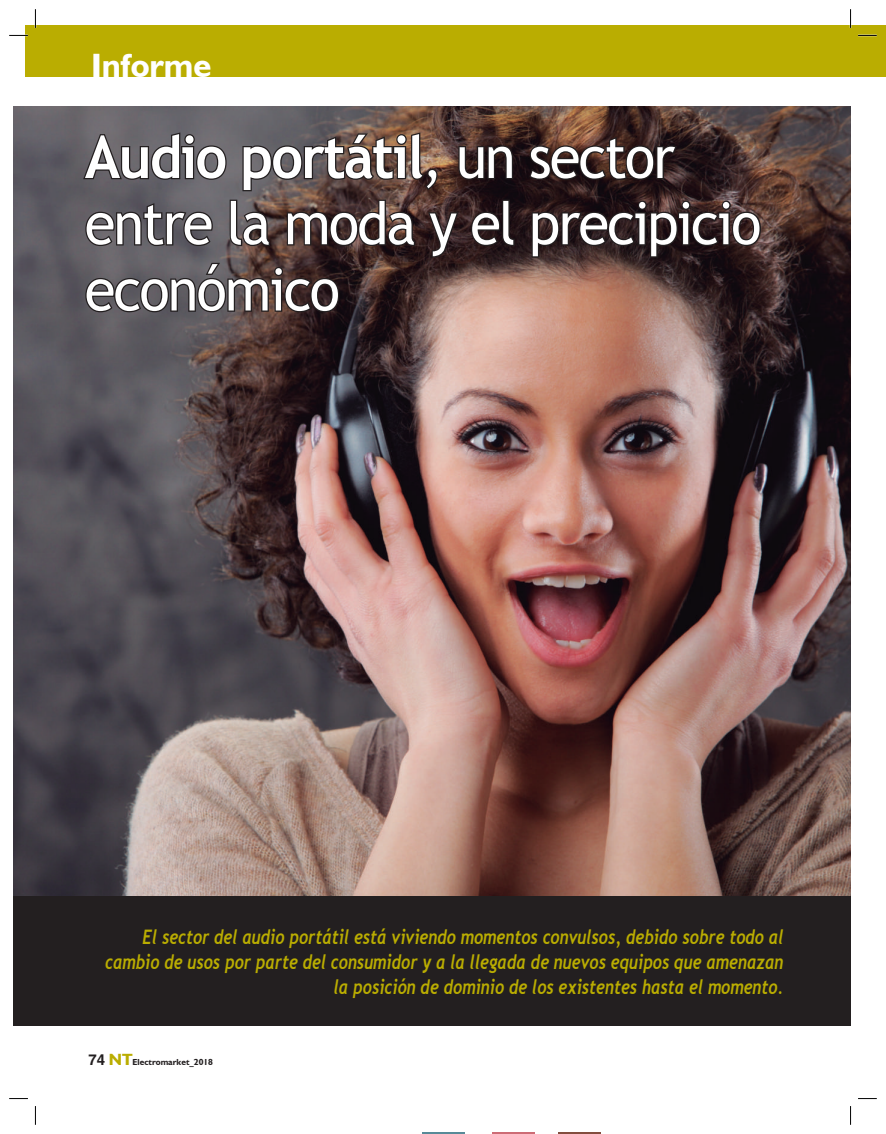
<style>
.page{position:relative;width:886px;height:1134px;background:#fff}
.page>*{position:absolute;margin:0;border:0;box-sizing:border-box;transform-origin:0 0}
.t1{font:58.75px/66.2px "Trebuchet MS";letter-spacing:-.03em;color:#fff;scale:.95 1}
.t2{font:700 33.75px "Humanist 521 BT";color:#fff}
.t3{font:italic 700 20px/25px "Trebuchet";color:#baad01;text-align:right;scale:.8 1}
.t4{font:700 8.75px "Humanist 521 BT";color:#231f20}
.s1{font-weight:700}
.s2{font-family:"Helvetica";font-size:15px}
.s3{font-size:16.25px;color:#baad01}
</style>
<div class="page">
<div style="left:25px;top:25px;width:861px;height:52px;background:#baad01"></div>
<img style="left:13px;top:106px;width:837px;height:790px">
<div style="left:13px;top:896px;width:837px;height:130px;background:#231f20"></div>
<svg style="left:528px;top:135px;width:150px;height:46px;background:#352320"></svg>
<svg style="left:530px;top:199px;width:232px;height:60px;background:#2e1f21"></svg>
<svg style="left:81px;top:131px;width:435px;height:183px;background:#514443"></svg>
<hr style="left:422px;top:1133px;width:43px;height:1px;background:#588a98">
<hr style="left:493px;top:1133px;width:42px;height:1px;background:#cd6c75">
<hr style="left:558px;top:1133px;width:43px;height:1px;background:#834d3e">
<svg style="left:9px;top:35px;width:19px;height:1px"></svg>
<svg style="left:858px;top:35px;width:19px;height:1px"></svg>
<svg style="left:9px;top:1098px;width:19px;height:1px"></svg>
<svg style="left:858px;top:1098px;width:19px;height:1px"></svg>
<svg style="left:35px;top:9px;width:1px;height:19px"></svg>
<svg style="left:35px;top:1106px;width:1px;height:19px"></svg>
<svg style="left:850px;top:9px;width:1px;height:19px"></svg>
<svg style="left:850px;top:1106px;width:1px;height:19px"></svg>
<h2 class="t2" style="left:91px;top:44px;width:122px">Informe</h2>
<h1 class="t1" style="left:85px;top:124px;width:713px"><span class="s1">Audio portátil</span>, un sector entre la moda y el precipicio económico</h1>
<p class="t3" style="left:105px;top:924px;width:849px">El sector del audio portátil está viviendo momentos convulsos, debido sobre todo al cambio de usos por parte del consumidor y a la llegada de nuevos equipos que amenazan la posición de dominio de los existentes hasta el momento.</p>
<p class="t4" style="left:89px;top:1056px;width:126px"><span class="s2">74</span> <span class="s3">NT</span>Electromarket_2018</p>
</div>
